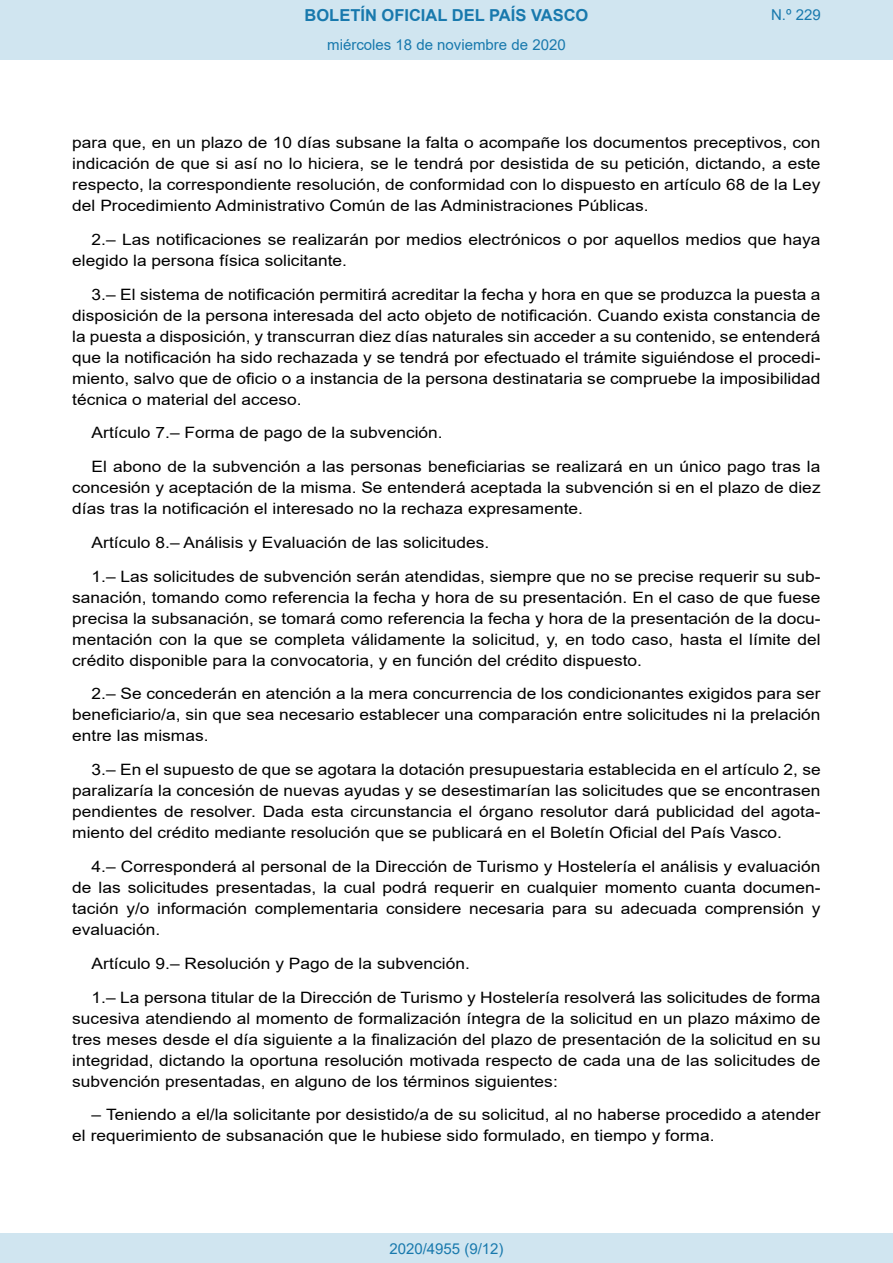
<style>
.page{position:relative;width:893px;height:1263px;background:#fff}
.page>*{position:absolute;margin:0;border:0;box-sizing:border-box;transform-origin:0 0}
.t1{font:700 16.5px "Arial";color:#1879ad}
.BOPVDetalle{font:15.6px/21px "Arial";color:#000;text-align:justify;scale:1.11 1}
.Paginacion_Centro{font:15px "Arial";color:#1879ad}
</style>
<div class="page">
<div style="left:0;top:0;width:893px;height:60px;background:#d0e5f0"></div>
<div style="left:0;top:1233px;width:893px;height:30px;background:#d0e5f0"></div>
<p class="t1" style="left:305px;top:3px;width:285px">BOLETÍN OFICIAL DEL PAÍS VASCO</p>
<p class="Paginacion_Centro" style="left:327px;top:35px;width:240px">miércoles 18 de noviembre de 2020</p>
<p class="Paginacion_Centro" style="left:771px;top:5px;width:51px">N.º 229</p>
<p class="BOPVDetalle" style="left:72px;top:132px;width:676px">para que, en un plazo de 10 días subsane la falta o acompañe los documentos preceptivos, con indicación de que si así no lo hiciera, se le tendrá por desistida de su petición, dictando, a este respecto, la correspondiente resolución, de conformidad con lo dispuesto en artículo 68 de la Ley del Procedimiento Administrativo Común de las Administraciones Públicas.</p>
<p class="BOPVDetalle" style="left:72px;top:229px;width:676px;text-indent:19px">2.– Las notificaciones se realizarán por medios electrónicos o por aquellos medios que haya elegido la persona física solicitante.</p>
<p class="BOPVDetalle" style="left:72px;top:284px;width:676px;text-indent:19px">3.– El sistema de notificación permitirá acreditar la fecha y hora en que se produzca la puesta a disposición de la persona interesada del acto objeto de notificación. Cuando exista constancia de la puesta a disposición, y transcurran diez días naturales sin acceder a su contenido, se entenderá que la notificación ha sido rechazada y se tendrá por efectuado el trámite siguiéndose el procedi&shy;miento, salvo que de oficio o a instancia de la persona destinataria se compruebe la imposibilidad técnica o material del acceso.</p>
<p class="BOPVDetalle" style="left:92px;top:422px;width:318px">Artículo 7.– Forma de pago de la subvención.</p>
<p class="BOPVDetalle" style="left:72px;top:456px;width:676px;text-indent:19px">El abono de la subvención a las personas beneficiarias se realizará en un único pago tras la concesión y aceptación de la misma. Se entenderá aceptada la subvención si en el plazo de diez días tras la notificación el interesado no la rechaza expresamente.</p>
<p class="BOPVDetalle" style="left:92px;top:532px;width:360px">Artículo 8.– Análisis y Evaluación de las solicitudes.</p>
<p class="BOPVDetalle" style="left:72px;top:566px;width:676px;text-indent:19px">1.– Las solicitudes de subvención serán atendidas, siempre que no se precise requerir su sub&shy;sanación, tomando como referencia la fecha y hora de su presentación. En el caso de que fuese precisa la subsanación, se tomará como referencia la fecha y hora de la presentación de la docu&shy;mentación con la que se completa válidamente la solicitud, y, en todo caso, hasta el límite del crédito disponible para la convocatoria, y en función del crédito dispuesto.</p>
<p class="BOPVDetalle" style="left:72px;top:683px;width:676px;text-indent:19px">2.– Se concederán en atención a la mera concurrencia de los condicionantes exigidos para ser beneficiario/a, sin que sea necesario establecer una comparación entre solicitudes ni la prelación entre las mismas.</p>
<p class="BOPVDetalle" style="left:72px;top:759px;width:676px;text-indent:19px">3.– En el supuesto de que se agotara la dotación presupuestaria establecida en el artículo 2, se paralizaría la concesión de nuevas ayudas y se desestimarían las solicitudes que se encontrasen pendientes de resolver. Dada esta circunstancia el órgano resolutor dará publicidad del agota&shy;miento del crédito mediante resolución que se publicará en el Boletín Oficial del País Vasco.</p>
<p class="BOPVDetalle" style="left:72px;top:856px;width:676px;text-indent:19px">4.– Corresponderá al personal de la Dirección de Turismo y Hostelería el análisis y evaluación de las solicitudes presentadas, la cual podrá requerir en cualquier momento cuanta documen&shy;tación y/o información complementaria considere necesaria para su adecuada comprensión y evaluación.</p>
<p class="BOPVDetalle" style="left:92px;top:953px;width:342px">Artículo 9.– Resolución y Pago de la subvención.</p>
<p class="BOPVDetalle" style="left:72px;top:986px;width:676px;text-indent:19px">1.– La persona titular de la Dirección de Turismo y Hostelería resolverá las solicitudes de forma sucesiva atendiendo al momento de formalización íntegra de la solicitud en un plazo máximo de tres meses desde el día siguiente a la finalización del plazo de presentación de la solicitud en su integridad, dictando la oportuna resolución motivada respecto de cada una de las solicitudes de subvención presentadas, en alguno de los términos siguientes:</p>
<p class="BOPVDetalle" style="left:72px;top:1104px;width:676px;text-indent:19px">– Teniendo a el/la solicitante por desistido/a de su solicitud, al no haberse procedido a atender el requerimiento de subsanación que le hubiese sido formulado, en tiempo y forma.</p>
<p class="Paginacion_Centro" style="left:389px;top:1238px;width:116px">2020/4955 (9/12)</p>
</div>
